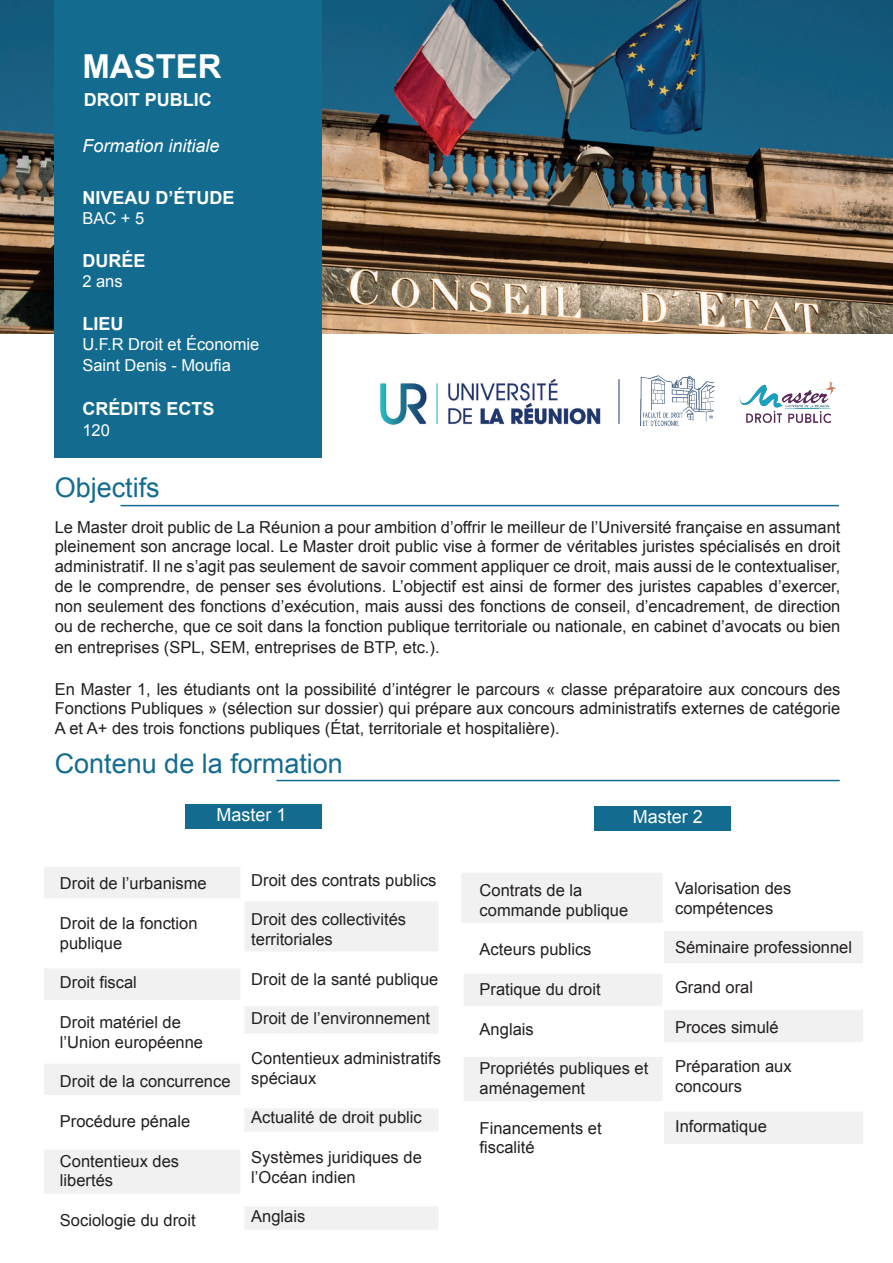
<style>
.page{position:relative;width:893px;height:1263px;background:#fff}
.page>*{position:absolute;margin:0;border:0;box-sizing:border-box;transform-origin:0 0}
.t1{font:700 33px "Arial";color:#fff}
.t2{font:27px "Arial";color:#136c90}
.t3{font:700 18px "Arial";color:#fff}
.t4{font:italic 18px "Arial";color:#fff}
.t5{font:18px "Arial";color:#fff}
.t6{font:16.5px/19.8px "Arial";color:#231f20}
.t7{font:16.5px/21.6px "Arial";color:#fff}
</style>
<div class="page">
<div style="left:663px;top:929px;width:202px;height:36px;background:#f1f1f2;border:2px solid #fff"></div>
<div style="left:663px;top:1008px;width:202px;height:36px;background:#f1f1f2;border:2px solid #fff"></div>
<div style="left:663px;top:1110px;width:202px;height:35px;background:#f1f1f2;border:2px solid #fff"></div>
<div style="left:243px;top:1205px;width:197px;height:26px;background:#f1f1f2;border:2px solid #fff"></div>
<div style="left:43px;top:967px;width:199px;height:34px;background:#f1f1f2;border:2px solid #fff"></div>
<div style="left:43px;top:1062px;width:199px;height:35px;background:#f1f1f2;border:2px solid #fff"></div>
<div style="left:43px;top:1148px;width:199px;height:47px;background:#f1f1f2;border:2px solid #fff"></div>
<div style="left:594px;top:806px;width:137px;height:24px;background:#136c90"></div>
<div style="left:185px;top:804px;width:137px;height:24px;background:#136c90"></div>
<img style="left:0;top:0;width:893px;height:334px">
<div style="left:55px;top:0;width:267px;height:457px;background:#136c90"></div>
<img style="left:739px;top:381px;width:97px;height:42px">
<hr style="left:121px;top:505px;width:718px;height:1px;background:#136c90">
<hr style="left:276px;top:780px;width:564px;height:1px;background:#136c90">
<div style="left:462px;top:972px;width:202px;height:36px;background:#f1f1f2;border:2px solid #fff"></div>
<div style="left:462px;top:1055px;width:202px;height:48px;background:#f1f1f2;border:2px solid #fff"></div>
<div style="left:43px;top:865px;width:199px;height:35px;background:#f1f1f2;border:2px solid #fff"></div>
<div style="left:243px;top:1004px;width:197px;height:31px;background:#f1f1f2;border:2px solid #fff"></div>
<div style="left:243px;top:1107px;width:197px;height:26px;background:#f1f1f2;border:2px solid #fff"></div>
<div style="left:243px;top:900px;width:197px;height:53px;background:#f1f1f2;border:2px solid #fff"></div>
<div style="left:460px;top:871px;width:204px;height:53px;background:#f1f1f2;border:2px solid #fff"></div>
<img style="left:640px;top:376px;width:75px;height:50px">
<img style="left:380px;top:378px;width:221px;height:47px">
<hr style="left:618px;top:379px;width:1px;height:45px;background:#1b376a">
<h1 class="t1" style="left:82px;top:44px;width:141px">MASTER</h1>
<p class="t3" style="left:84px;top:88px;width:129px">DROIT PUBLIC</p>
<p class="t4" style="left:82px;top:134px;width:139px">Formation initiale</p>
<p class="t3" style="left:82px;top:186px;width:154px">NIVEAU D’ÉTUDE</p>
<p class="t7" style="left:82px;top:207px;width:63px">BAC + 5</p>
<p class="t3" style="left:82px;top:249px;width:64px">DURÉE</p>
<p class="t7" style="left:82px;top:270px;width:42px">2 ans</p>
<p class="t3" style="left:82px;top:312px;width:43px">LIEU</p>
<p class="t7" style="left:82px;top:333px;width:178px">U.F.R Droit et Économie<br>Saint Denis - Moufia</p>
<p class="t3" style="left:82px;top:396px;width:134px">CRÉDITS ECTS</p>
<p class="t7" style="left:82px;top:420px;width:29px">120</p>
<h2 class="t2" style="left:55px;top:470px;width:107px">Objectifs</h2>
<p class="t6" style="left:55px;top:517px;width:787px;text-align:justify">Le Master droit public de La Réunion a pour ambition d’offrir le meilleur de l’Université française en assumant pleinement son ancrage local. Le Master droit public vise à former de véritables juristes spécialisés en droit administratif. Il ne s’agit pas seulement de savoir comment appliquer ce droit, mais aussi de le contextualiser, de le comprendre, de penser ses évolutions. L’objectif est ainsi de former des juristes capables d’exercer, non seulement des fonctions d’exécution, mais aussi des fonctions de conseil, d’encadrement, de direction ou de recherche, que ce soit dans la fonction publique territoriale ou nationale, en cabinet d’avocats ou bien</p>
<p class="t6" style="left:55px;top:638px;width:386px">en entreprises (SPL, SEM, entreprises de BTP, etc.).</p>
<p class="t6" style="left:55px;top:679px;width:787px;text-align:justify">En Master 1, les étudiants ont la possibilité d’intégrer le parcours « classe préparatoire aux concours des Fonctions Publiques » (sélection sur dossier) qui prépare aux concours administratifs externes de catégorie A et A+ des trois fonctions publiques (État, territoriale et hospitalière).</p>
<h2 class="t2" style="left:55px;top:746px;width:290px">Contenu de la formation</h2>
<p class="t5" style="left:216px;top:803px;width:72px">Master 1</p>
<p class="t5" style="left:633px;top:805px;width:72px">Master 2</p>
<p class="t6" style="left:60px;top:874px;width:148px">Droit de l’urbanisme</p>
<p class="t6" style="left:60px;top:913px;width:139px">Droit de la fonction publique</p>
<p class="t6" style="left:60px;top:973px;width:79px">Droit fiscal</p>
<p class="t6" style="left:60px;top:1012px;width:145px">Droit matériel de l’Union européenne</p>
<p class="t6" style="left:60px;top:1072px;width:172px">Droit de la concurrence</p>
<p class="t6" style="left:60px;top:1111px;width:132px">Procédure pénale</p>
<p class="t6" style="left:60px;top:1151px;width:121px">Contentieux des libertés</p>
<p class="t6" style="left:60px;top:1210px;width:137px">Sociologie du droit</p>
<p class="t6" style="left:251px;top:870px;width:187px">Droit des contrats publics</p>
<p class="t6" style="left:251px;top:910px;width:156px">Droit des collectivités territoriales</p>
<p class="t6" style="left:251px;top:969px;width:189px">Droit de la santé publique</p>
<p class="t6" style="left:251px;top:1009px;width:180px">Droit de l’environnement</p>
<p class="t6" style="left:251px;top:1048px;width:191px">Contentieux administratifs spéciaux</p>
<p class="t6" style="left:251px;top:1108px;width:172px">Actualité de droit public</p>
<p class="t6" style="left:251px;top:1147px;width:172px">Systèmes juridiques de l’Océan indien</p>
<p class="t6" style="left:251px;top:1207px;width:56px">Anglais</p>
<p class="t6" style="left:480px;top:880px;width:150px">Contrats de la commande publique</p>
<p class="t6" style="left:480px;top:940px;width:113px">Acteurs publics</p>
<p class="t6" style="left:480px;top:979px;width:123px">Pratique du droit</p>
<p class="t6" style="left:480px;top:1019px;width:56px">Anglais</p>
<p class="t6" style="left:480px;top:1058px;width:170px">Propriétés publiques et aménagement</p>
<p class="t6" style="left:480px;top:1118px;width:123px">Financements et fiscalité</p>
<p class="t6" style="left:675px;top:878px;width:118px">Valorisation des compétences</p>
<p class="t6" style="left:675px;top:938px;width:178px">Séminaire professionnel</p>
<p class="t6" style="left:675px;top:977px;width:79px">Grand oral</p>
<p class="t6" style="left:675px;top:1017px;width:105px">Proces simulé</p>
<p class="t6" style="left:675px;top:1057px;width:118px">Préparation aux concours</p>
<p class="t6" style="left:675px;top:1116px;width:93px">Informatique</p>
</div>
